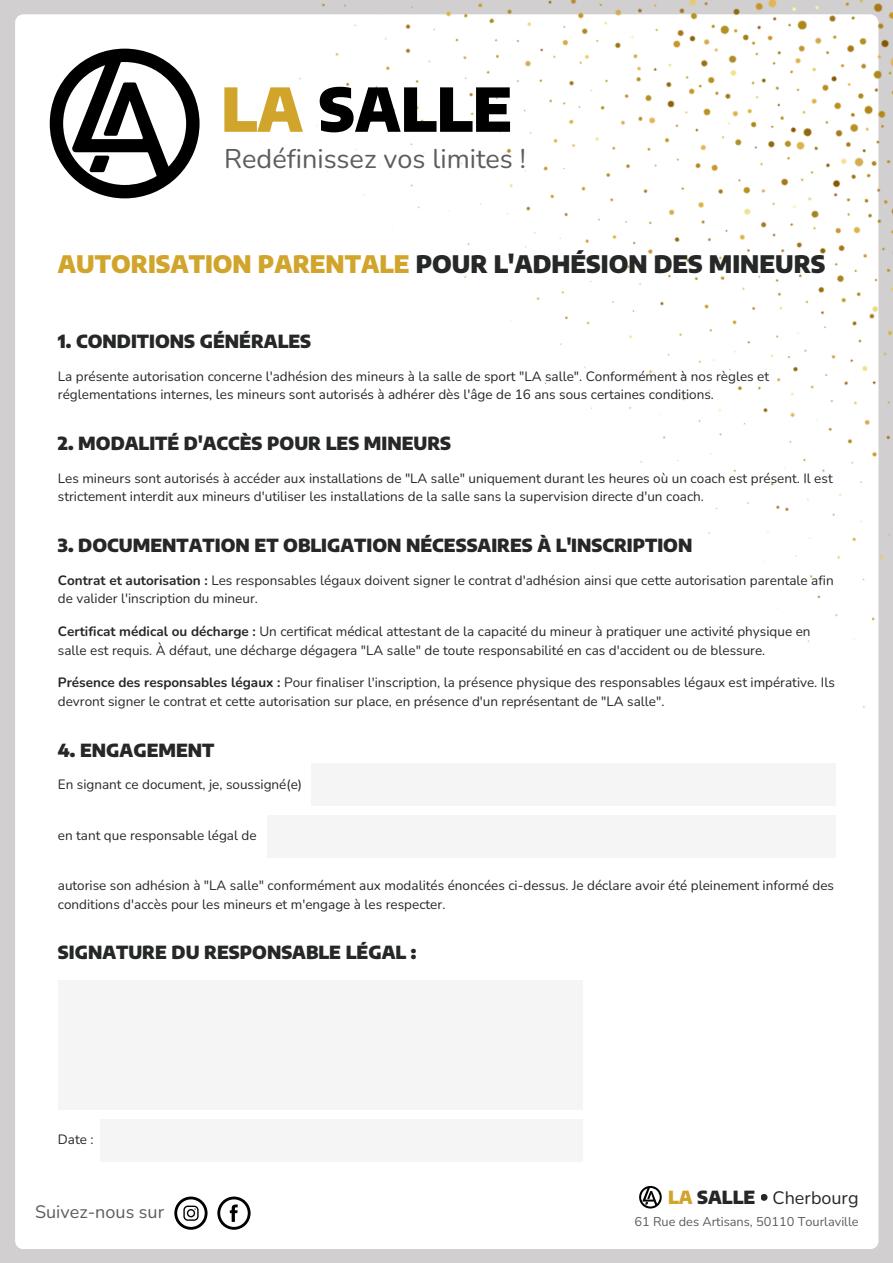
<style>
.page{position:relative;width:893px;height:1263px;background:#d1cfcf}
.page>*{position:absolute;margin:0;border:0;box-sizing:border-box;transform-origin:0 0}
.t1{font:100 condensed 60px "Encode Sans";color:#000}
.t2{font:27px "Nunito";color:#5d5d5d}
.t3{font:100 condensed 24px "Encode Sans";color:#262727}
.t4{font:100 condensed 18px "Encode Sans";color:#262727}
.t5{font:18px "Nunito";color:#5d5d5d}
.t6{font:18px "Nunito";color:#262727}
.t7{font:13.5px/18.6px "Nunito";color:#262727}
.t8{font:12.75px "Nunito";color:#5d5d5d}
.s1{color:#d1a42b}
.s2{font-weight:700}
</style>
<div class="page">
<div style="left:15px;top:14px;width:863px;height:1235px;background:#fff"></div>
<svg style="left:50px;top:49px;width:149px;height:149px;background:#8d8d8d"></svg>
<div style="left:240px;top:0;width:653px;height:778px;background:#fff"></div>
<svg style="left:217px;top:1196px;width:34px;height:34px"></svg>
<svg style="left:174px;top:1196px;width:33px;height:34px"></svg>
<svg style="left:639px;top:1186px;width:23px;height:22px"></svg>
<div style="left:760px;top:1194px;width:7px;height:7px;background:#262727;border-radius:50%"></div>
<div style="left:311px;top:763px;width:525px;height:42px;background:#f5f5f5"></div>
<div style="left:58px;top:980px;width:524px;height:129px;background:#f5f5f5"></div>
<div style="left:267px;top:815px;width:569px;height:42px;background:#f5f5f5"></div>
<div style="left:100px;top:1120px;width:482px;height:42px;background:#f5f5f5"></div>
<p class="t1" style="left:221px;top:70px;width:292px"><span class="s1">LA</span> SALLE</p>
<p class="t2" style="left:224px;top:141px;width:303px">Redéfinissez vos limites !</p>
<p class="t3" style="left:58px;top:249px;width:769px"><span class="s1">AUTORISATION PARENTALE</span> POUR L'ADHÉSION DES MINEURS</p>
<p class="t4" style="left:58px;top:330px;width:255px">1. CONDITIONS GÉNÉRALES</p>
<p class="t7" style="left:58px;top:367px;width:712px">La présente autorisation concerne l'adhésion des mineurs à la salle de sport "LA salle". Conformément à nos règles et réglementations internes, les mineurs sont autorisés à adhérer dès l'âge de 16 ans sous certaines conditions.</p>
<p class="t4" style="left:58px;top:431px;width:395px">2. MODALITÉ D'ACCÈS POUR LES MINEURS</p>
<p class="t7" style="left:58px;top:469px;width:776px">Les mineurs sont autorisés à accéder aux installations de "LA salle" uniquement durant les heures où un coach est présent. Il est strictement interdit aux mineurs d'utiliser les installations de la salle sans la supervision directe d'un coach.</p>
<p class="t4" style="left:58px;top:533px;width:636px">3. DOCUMENTATION ET OBLIGATION NÉCESSAIRES À L'INSCRIPTION</p>
<p class="t7" style="left:58px;top:571px;width:777px"><span class="s2">Contrat et autorisation :</span> Les responsables légaux doivent signer le contrat d'adhésion ainsi que cette autorisation parentale afin de valider l'inscription du mineur.</p>
<p class="t7" style="left:58px;top:622px;width:754px"><span class="s2">Certificat médical ou décharge :</span> Un certificat médical attestant de la capacité du mineur à pratiquer une activité physique en salle est requis. À défaut, une décharge dégagera "LA salle" de toute responsabilité en cas d'accident ou de blessure.</p>
<p class="t7" style="left:58px;top:673px;width:778px"><span class="s2">Présence des responsables légaux :</span> Pour finaliser l'inscription, la présence physique des responsables légaux est impérative. Ils devront signer le contrat et cette autorisation sur place, en présence d'un représentant de "LA salle".</p>
<p class="t4" style="left:58px;top:738px;width:158px">4. ENGAGEMENT</p>
<p class="t7" style="left:58px;top:775px;width:246px">En signant ce document, je, soussigné(e)</p>
<p class="t7" style="left:58px;top:826px;width:200px">en tant que responsable légal de</p>
<p class="t7" style="left:58px;top:876px;width:777px">autorise son adhésion à "LA salle" conformément aux modalités énoncées ci-dessus. Je déclare avoir été pleinement informé des conditions d'accès pour les mineurs et m'engage à les respecter.</p>
<p class="t4" style="left:58px;top:941px;width:360px">SIGNATURE DU RESPONSABLE LÉGAL :</p>
<p class="t7" style="left:58px;top:1130px;width:37px">Date :</p>
<p class="t5" style="left:35px;top:1200px;width:131px">Suivez-nous sur</p>
<p class="t4" style="left:668px;top:1185px;width:89px"><span class="s1">LA</span> SALLE</p>
<p class="t6" style="left:772px;top:1185px;width:87px">Cherbourg</p>
<p class="t8" style="left:634px;top:1213px;width:226px">61 Rue des Artisans, 50110 Tourlaville</p>
</div>
